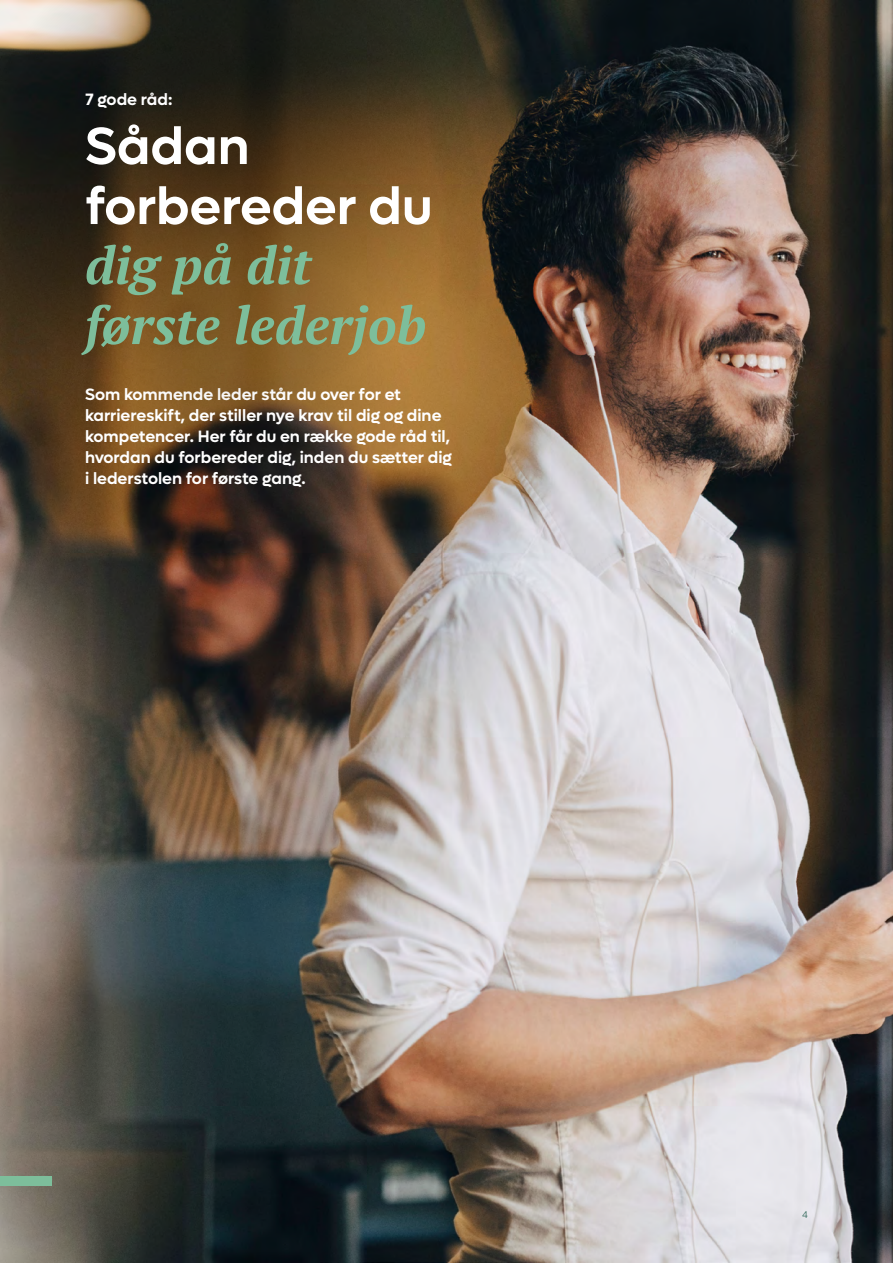
<style>
.page{position:relative;width:893px;height:1263px;background:#fff}
.page>*{position:absolute;margin:0;border:0;box-sizing:border-box;transform-origin:0 0}
.t1{font:italic 700 52.5px/60px "PT Serif";color:#7dbe9b}
.t2{font:600 52.5px/60px "Lufga";color:#fff}
.t3{font:600 16.5px/21px "Lufga";color:#fff}
.t4{font:300 9.75px "Lufga";color:#1e5a4b}
</style>
<div class="page">
<img style="left:0;top:0;width:893px;height:1263px">
<svg style="left:70px;top:245px;width:343px;height:343px"></svg>
<svg style="left:0;top:0;width:462px;height:409px"></svg>
<div style="left:0;top:1176px;width:51px;height:9px;background:#7dbe9b"></div>
<p class="t3" style="left:85px;top:89px;width:89px">7 gode råd:</p>
<h1 class="t2" style="left:85px;top:116px;width:349px">Sådan forbereder du</h1>
<h1 class="t1" style="left:85px;top:235px;width:343px">dig på dit første lederjob</h1>
<p class="t3" style="left:85px;top:383px;width:368px">Som kommende leder står du over for et karriereskift, der stiller nye krav til dig og dine kompetencer. Her får du en række gode råd til, hvordan du forbereder dig, inden du sætter dig i lederstolen for første gang.</p>
<p class="t4" style="left:802px;top:1209px;width:7px">4</p>
</div>
